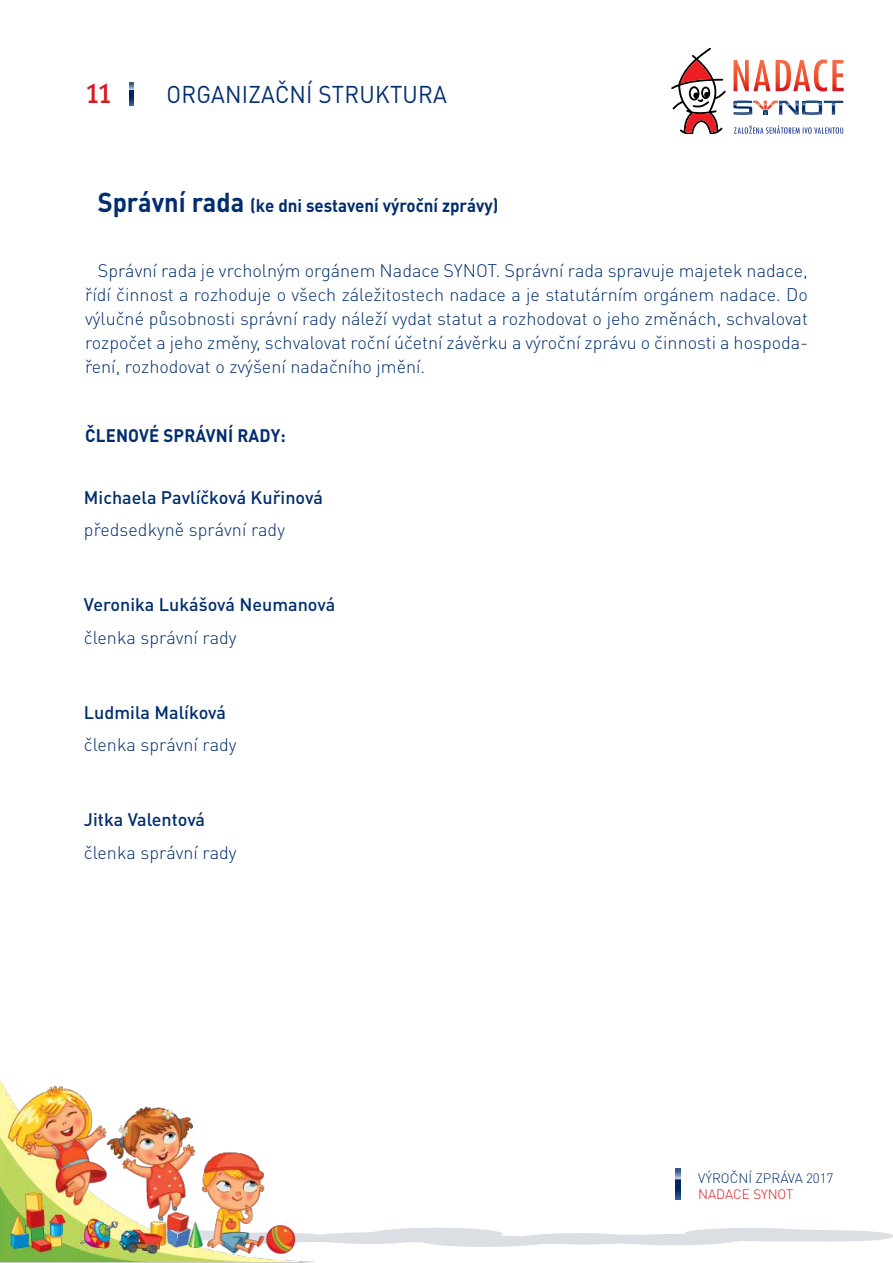
<style>
.page{position:relative;width:893px;height:1263px;background:#fff}
.page>*{position:absolute;margin:0;border:0;box-sizing:border-box;transform-origin:0 0}
.t1{font:700 27px "Dyna Grotesk L";color:#d71920}
.t2{font:24px "DIN Pro";letter-spacing:.01em;color:#002e6e;scale:.94 1}
.t3{font:300 18px/24px "DIN Pro";color:#002e6e;text-align:justify}
.t4{font:500 18px "DIN Pro";color:#002e6e}
.t5{font:700 18px "DIN Pro";color:#002e6e;scale:.94 1}
.t6{font:300 13.5px "DIN Pro";color:#002e6e}
.t7{font:300 13.5px "DIN Pro";color:#d71920}
.s1{font-size:27px}
</style>
<div class="page">
<svg style="left:676px;top:1169px;width:5px;height:31px"></svg>
<svg style="left:130px;top:82px;width:4px;height:23px"></svg>
<svg style="left:734px;top:59px;width:110px;height:33px"></svg>
<svg style="left:733px;top:101px;width:110px;height:14px"></svg>
<svg style="left:671px;top:48px;width:55px;height:86px"></svg>
<svg style="left:734px;top:126px;width:109px;height:8px"></svg>
<svg style="left:316px;top:1227px;width:577px;height:20px"></svg>
<img style="left:0;top:1079px;width:316px;height:184px">
<h1 class="t1" style="left:85px;top:78px;width:28px">11</h1>
<h2 class="t2" style="left:167px;top:78px;width:300px">ORGANIZAČNÍ STRUKTURA</h2>
<p class="t5" style="left:98px;top:193px;width:428px"><span class="s1">Správní rada</span> (ke dni sestavení výroční zprávy)</p>
<p class="t3" style="left:85px;top:258px;width:724px;text-indent:13px">Správní rada je vrcholným orgánem Nadace SYNOT. Správní rada spravuje majetek nadace, řídí činnost a rozhoduje o všech záležitostech nadace a je statutárním orgánem nadace. Do výlučné působnosti správní rady náleží vydat statut a rozhodovat o jeho změnách, schvalovat rozpočet a jeho změny, schvalovat roční účetní závěrku a výroční zprávu o činnosti a hospoda&shy;ření, rozhodovat o zvýšení nadačního jmění.</p>
<p class="t5" style="left:85px;top:423px;width:215px">ČLENOVÉ SPRÁVNÍ RADY:</p>
<p class="t4" style="left:84px;top:485px;width:240px">Michaela Pavlíčková Kuřinová</p>
<p class="t3" style="left:84px;top:517px;width:203px">předsedkyně správní rady</p>
<p class="t4" style="left:84px;top:592px;width:253px">Veronika Lukášová Neumanová</p>
<p class="t3" style="left:84px;top:624px;width:154px">členka správní rady</p>
<p class="t4" style="left:84px;top:700px;width:144px">Ludmila Malíková</p>
<p class="t3" style="left:84px;top:732px;width:154px">členka správní rady</p>
<p class="t4" style="left:84px;top:808px;width:123px">Jitka Valentová</p>
<p class="t3" style="left:84px;top:840px;width:154px">členka správní rady</p>
<p class="t6" style="left:698px;top:1169px;width:137px">VÝROČNÍ ZPRÁVA 2017</p>
<p class="t7" style="left:698px;top:1185px;width:97px">NADACE SYNOT</p>
</div>
